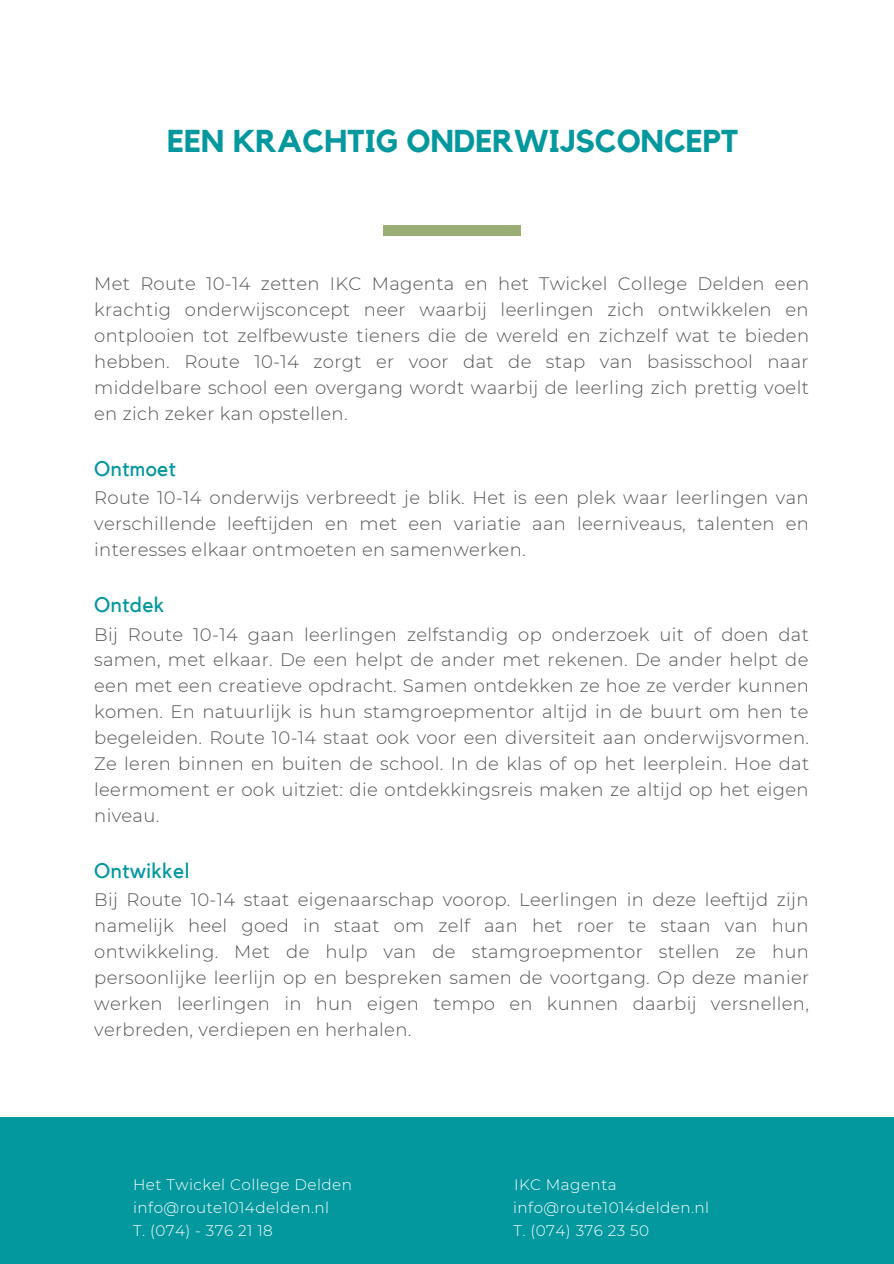
<style>
.page{position:relative;width:894px;height:1264px;background:#fff}
.page>*{position:absolute;margin:0;border:0;box-sizing:border-box;transform-origin:0 0}
.t1{font:700 31.5px "Kollektif";color:#03989e}
.t2{font:21px "Kollektif";letter-spacing:.02em;color:#03989e}
.t3{font:300 18px/26px "Montserrat";letter-spacing:.02em;color:#545454;text-align:justify}
.t4{font:300 15.15px "Montserrat";letter-spacing:.03em;color:#fff}
</style>
<div class="page">
<div style="left:0;top:1117px;width:893px;height:146px;background:#03989e"></div>
<div style="left:382px;top:226px;width:138px;height:9px;background:#9aad74"></div>
<p class="t1" style="left:167px;top:127px;width:572px">EEN KRACHTIG ONDERWIJSCONCEPT</p>
<p class="t3" style="left:94px;top:271px;width:716px">Met Route 10-14 zetten IKC Magenta en het Twickel College Delden een krachtig onderwijsconcept neer waarbij leerlingen zich ontwikkelen en ontplooien tot zelfbewuste tieners die de wereld en zichzelf wat te bieden hebben. Route 10-14 zorgt er voor dat de stap van basisschool naar middelbare school een overgang wordt waarbij de leerling zich prettig voelt en zich zeker kan opstellen.</p>
<p class="t2" style="left:94px;top:459px;width:83px">Ontmoet</p>
<p class="t3" style="left:94px;top:485px;width:716px">Route 10-14 onderwijs verbreedt je blik. Het is een plek waar leerlingen van verschillende leeftijden en met een variatie aan leerniveaus, talenten en interesses elkaar ontmoeten en samenwerken.</p>
<p class="t2" style="left:94px;top:595px;width:72px">Ontdek</p>
<p class="t3" style="left:94px;top:621px;width:716px">Bij Route 10-14 gaan leerlingen zelfstandig op onderzoek uit of doen dat samen, met elkaar. De een helpt de ander met rekenen. De ander helpt de een met een creatieve opdracht. Samen ontdekken ze hoe ze verder kunnen komen. En natuurlijk is hun stamgroepmentor altijd in de buurt om hen te begeleiden. Route 10-14 staat ook voor een diversiteit aan onderwijsvormen.<br>Ze leren binnen en buiten de school. In de klas of op het leerplein. Hoe dat leermoment er ook uitziet: die ontdekkingsreis maken ze altijd op het eigen niveau.</p>
<p class="t2" style="left:94px;top:861px;width:96px">Ontwikkel</p>
<p class="t3" style="left:94px;top:887px;width:716px">Bij Route 10-14 staat eigenaarschap voorop. Leerlingen in deze leeftijd zijn namelijk heel goed in staat om zelf aan het roer te staan van hun ontwikkeling. Met de hulp van de stamgroepmentor stellen ze hun persoonlijke leerlijn op en bespreken samen de voortgang. Op deze manier werken leerlingen in hun eigen tempo en kunnen daarbij versnellen, verbreden, verdiepen en herhalen.</p>
<p class="t4" style="left:133px;top:1175px;width:220px">Het Twickel College Delden</p>
<p class="t4" style="left:514px;top:1175px;width:104px">IKC Magenta</p>
<p class="t4" style="left:133px;top:1198px;width:197px">info@route1014delden.nl</p>
<p class="t4" style="left:513px;top:1198px;width:197px">info@route1014delden.nl</p>
<p class="t4" style="left:133px;top:1221px;width:141px">T. (074) - 376 21 18</p>
<p class="t4" style="left:513px;top:1221px;width:137px">T. (074) 376 23 50</p>
</div>
